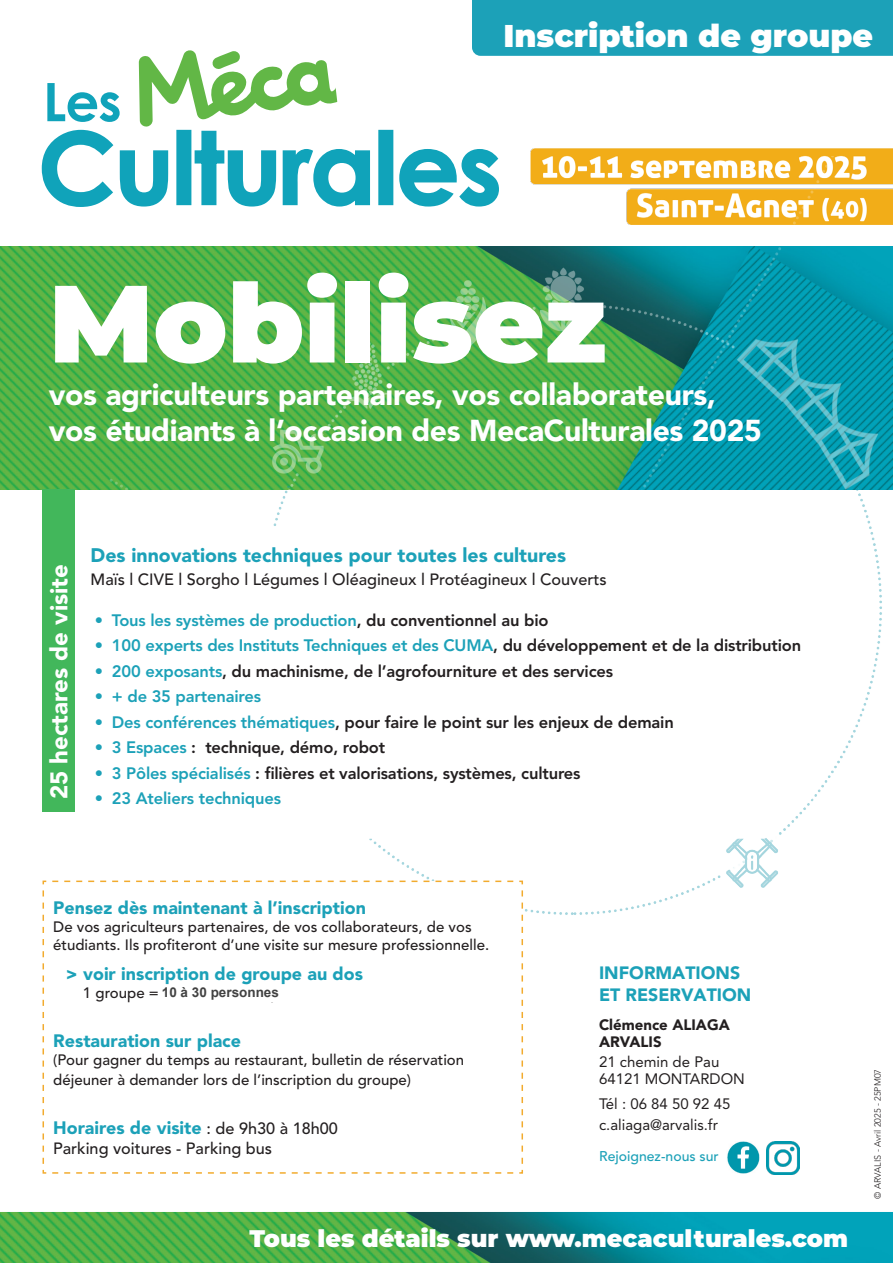
<style>
.page{position:relative;width:893px;height:1263px;background:#fff}
.page>*{position:absolute;margin:0;border:0;box-sizing:border-box;transform-origin:0 0}
.t1{font:900 109.5px "Montserrat";color:#fff}
.t2{font:900 31.5px "Montserrat";color:#fff}
.t3{font:900 30px "Avenir LT Std";letter-spacing:-.01em;color:#fff}
.t4{font:900 24px "Montserrat";color:#fff}
.t5{font:900 24px "Avenir LT Std";color:#fff}
.t6{font:900 19.5px "Avenir LT Std";color:#1ca1b8}
.t7{font:900 17.85px "Avenir LT Std";color:#1ca1b8}
.t8{font:900 17.7px "Avenir LT Std";color:#1ca1b8}
.t9{font:800 16.5px "Avenir LT Std";letter-spacing:-.01em;color:#231f20}
.t10{font:800 16.5px "Avenir LT Std";letter-spacing:-.01em;color:#1ca1b8}
.t11{font:500 16.2px "Avenir LT Std";color:#231f20}
.t12{font:500 15px/18px "Avenir LT Std";color:#231f20}
.t13{font:15px "Avenir LT Std";color:#231f20}
.t14{font:900 15px "Avenir LT Std";color:#231f20}
.t15{font:500 13.95px "Avenir LT Std";color:#1ca1b8}
.t16{font:700 13.5px "Arial";color:#424242}
.t17{font:300 9px "Avenir LT Std";color:#231f20}
.s1{color:#231f20}
.s2{color:#1ca1b8}
.s3{font-weight:500;font-size:16.2px;color:#231f20}
</style>
<div class="page">
<img style="left:0;top:247px;width:110px;height:242px">
<div style="left:379px;top:131px;width:13px;height:73px;background:#10a3ba"></div>
<div style="left:378px;top:130px;width:15px;height:75px;border:2px solid #10a3ba"></div>
<svg style="left:407px;top:149px;width:90px;height:8px"></svg>
<svg style="left:41px;top:50px;width:329px;height:157px"></svg>
<svg style="left:0;top:1212px;width:893px;height:51px;background:#2a9d70"></svg>
<div style="left:42px;top:490px;width:33px;height:322px;background:#42b75b"></div>
<img style="left:727px;top:1141px;width:32px;height:33px">
<img style="left:766px;top:1141px;width:33px;height:33px">
<div style="left:530px;top:149px;width:363px;height:8px;background:#f2ad18"></div>
<div style="left:472px;top:0;width:421px;height:56px;background:#1ca1b8"></div>
<img style="left:110px;top:157px;width:783px;height:329px">
<img style="left:43px;top:486px;width:850px;height:429px">
<svg style="left:42px;top:880px;width:482px;height:294px"></svg>
<svg style="left:91px;top:604px;width:723px;height:235px"></svg>
<div style="left:91px;top:528px;width:569px;height:76px;background:#fff"></div>
<div style="left:162px;top:985px;width:192px;height:16px;background:#fff"></div>
<p class="t2" style="left:503px;top:12px;width:371px">Inscription de groupe</p>
<p class="t1" style="left:49px;top:241px;width:559px">Mobilisez</p>
<p class="t3" style="left:49px;top:376px;width:669px">vos agriculteurs partenaires, vos collaborateurs,</p>
<p class="t3" style="left:49px;top:412px;width:714px">vos étudiants à l’occasion des MecaCulturales 2025</p>
<p class="t5" style="left:44px;top:799px;width:237px;rotate:-90deg">25 hectares de visite</p>
<p class="t6" style="left:91px;top:543px;width:477px">Des innovations techniques pour toutes les cultures</p>
<p class="t11" style="left:91px;top:570px;width:517px">Maïs l CIVE l Sorgho l Légumes l Oléagineux l Protéagineux l Couverts</p>
<p class="t10" style="left:95px;top:610px;width:455px">• Tous les systèmes de production<span class="s1">, du conventionnel au bio</span></p>
<p class="t10" style="left:95px;top:635px;width:708px">• 100 experts des Instituts Techniques et des CUMA<span class="s1">, du développement et de la distribution</span></p>
<p class="t9" style="left:95px;top:661px;width:520px"><span class="s2">• 200 exposants</span>, du machinisme, de l’agrofourniture et des services</p>
<p class="t10" style="left:95px;top:686px;width:168px">• + de 35 partenaires</p>
<p class="t9" style="left:95px;top:712px;width:580px"><span class="s2">• Des conférences thématiques</span>, pour faire le point sur les enjeux de demain</p>
<p class="t9" style="left:95px;top:737px;width:292px"><span class="s2">• 3 Espaces</span> : technique, démo, robot</p>
<p class="t9" style="left:95px;top:763px;width:487px"><span class="s2">• 3 Pôles spécialisés</span> : filières et valorisations, systèmes, cultures</p>
<p class="t10" style="left:95px;top:788px;width:188px">• 23 Ateliers techniques</p>
<p class="t7" style="left:53px;top:897px;width:314px">Pensez dès maintenant à l’inscription</p>
<p class="t12" style="left:53px;top:918px;width:437px">De vos agriculteurs partenaires, de vos collaborateurs, de vos étudiants. Ils profiteront d’une visite sur mesure professionnelle.</p>
<p class="t7" style="left:66px;top:963px;width:299px">&gt; voir inscription de groupe au dos</p>
<p class="t12" style="left:83px;top:984px;width:259px">1 groupe = au minimum 30 personnes</p>
<p class="t7" style="left:53px;top:1030px;width:189px">Restauration sur place</p>
<p class="t12" style="left:53px;top:1051px;width:412px;line-height:19.5px">(Pour gagner du temps au restaurant, bulletin de réservation déjeuner à demander lors de l’inscription du groupe)</p>
<p class="t7" style="left:53px;top:1117px;width:286px">Horaires de visite <span class="s3">: de 9h30 à 18h00</span></p>
<p class="t11" style="left:53px;top:1139px;width:220px">Parking voitures - Parking bus</p>
<p class="t16" style="left:162px;top:985px;width:119px">10 à 30 personnes</p>
<p class="t8" style="left:599px;top:962px;width:143px">INFORMATIONS</p>
<p class="t8" style="left:599px;top:984px;width:154px">ET RESERVATION</p>
<p class="t14" style="left:599px;top:1016px;width:132px">Clémence ALIAGA</p>
<p class="t14" style="left:599px;top:1032px;width:64px">ARVALIS</p>
<p class="t13" style="left:599px;top:1053px;width:122px">21 chemin de Pau</p>
<p class="t13" style="left:599px;top:1070px;width:147px">64121 MONTARDON</p>
<p class="t13" style="left:599px;top:1095px;width:133px">Tél : 06 84 50 92 45</p>
<p class="t13" style="left:599px;top:1115px;width:120px">c.aliaga@arvalis.fr</p>
<p class="t15" style="left:599px;top:1148px;width:121px">Rejoignez-nous sur</p>
<p class="t4" style="left:249px;top:1220px;width:600px">Tous les détails sur www.mecaculturales.com</p>
<p class="t17" style="left:872px;top:1199px;width:131px;rotate:-90deg">© ARVALIS - Avril 2025 - 25PM07</p>
</div>
